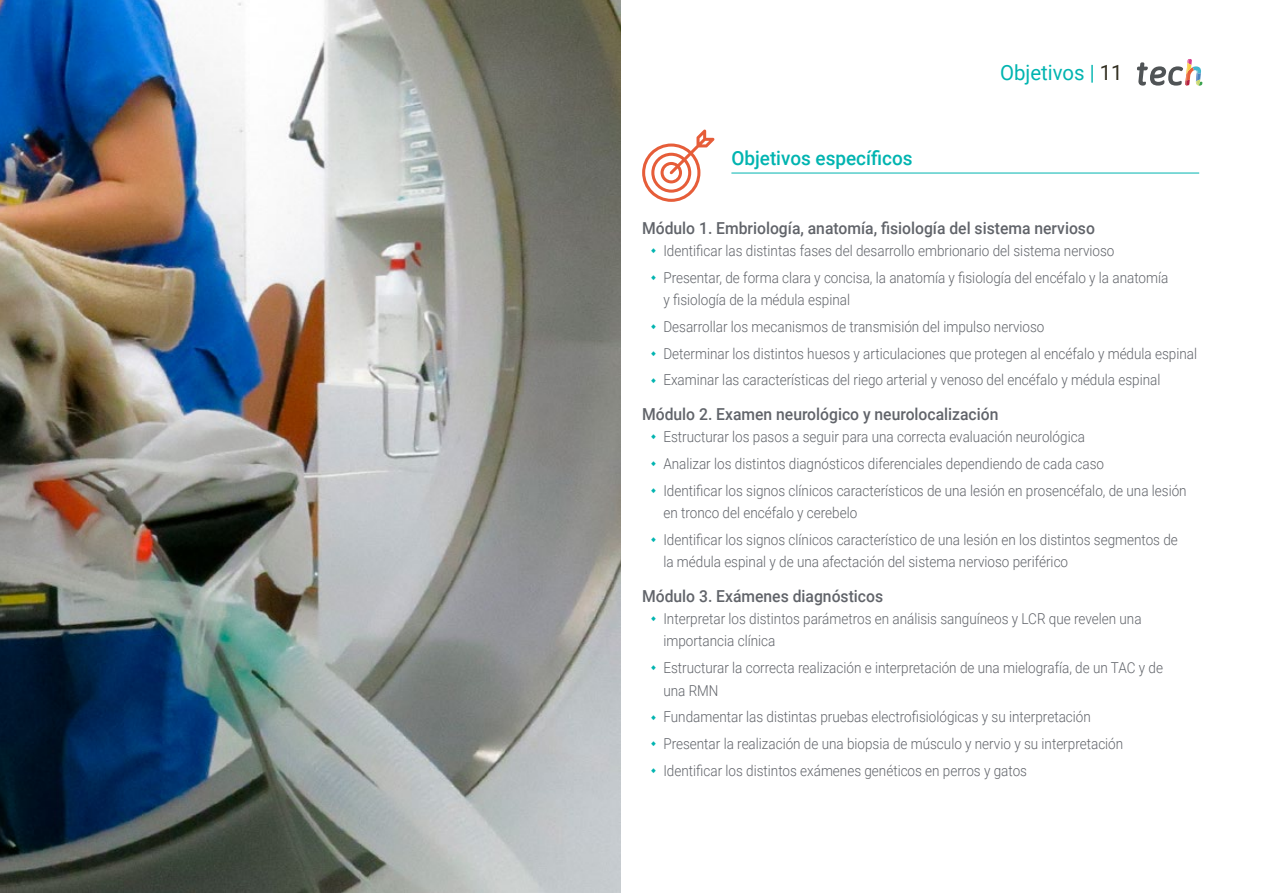
<style>
.page{position:relative;width:1263px;height:893px;background:#fff}
.page>*{position:absolute;margin:0;border:0;box-sizing:border-box;transform-origin:0 0}
.t1{font:21px "Roboto";color:#00b4b0}
.t2{font:500 19.5px "Roboto";color:#00b4b0}
.t3{font:500 16.5px "Roboto";color:#61646a;scale:.95 1}
.t4{font:300 15px/26.7px "Roboto";color:#61646a;scale:.9 1}
.s1{color:#312e20}
</style>
<div class="page">
<img style="left:0;top:0;width:621px;height:893px">
<svg style="left:1137px;top:59px;width:65px;height:27px"></svg>
<hr style="left:731px;top:173px;width:468px;height:1px;background:#00b4b0">
<svg style="left:642px;top:129px;width:72px;height:73px"></svg>
<h2 class="t2" style="left:731px;top:144px;width:183px">Objetivos específicos</h2>
<h1 class="t1" style="left:1000px;top:57px;width:124px">Objetivos | <span class="s1">11</span></h1>
<p class="t3" style="left:642px;top:216px;width:478px">Módulo 1. Embriología, anatomía, fisiología del sistema nervioso</p>
<p class="t4" style="left:663px;top:237px;width:562px">Identificar las distintas fases del desarrollo embrionario del sistema nervioso<br>Presentar, de forma clara y concisa, la anatomía y fisiología del encéfalo y la anatomía</p>
<p class="t4" style="left:663px;top:286px;width:594px">y fisiología de la médula espinal<br>Desarrollar los mecanismos de transmisión del impulso nervioso<br>Determinar los distintos huesos y articulaciones que protegen al encéfalo y médula espinal Examinar las características del riego arterial y venoso del encéfalo y médula espinal</p>
<p class="t3" style="left:642px;top:402px;width:376px">Módulo 2. Examen neurológico y neurolocalización</p>
<p class="t4" style="left:663px;top:423px;width:583px">Estructurar los pasos a seguir para una correcta evaluación neurológica<br>Analizar los distintos diagnósticos diferenciales dependiendo de cada caso<br>Identificar los signos clínicos característicos de una lesión en prosencéfalo, de una lesión</p>
<p class="t4" style="left:663px;top:499px;width:573px">en tronco del encéfalo y cerebelo<br>Identificar los signos clínicos característico de una lesión en los distintos segmentos de</p>
<p class="t4" style="left:663px;top:548px;width:451px">la médula espinal y de una afectación del sistema nervioso periférico</p>
<p class="t3" style="left:642px;top:584px;width:255px">Módulo 3. Exámenes diagnósticos</p>
<p class="t4" style="left:663px;top:607px;width:533px;line-height:22.5px">Interpretar los distintos parámetros en análisis sanguíneos y LCR que revelen una importancia clínica</p>
<p class="t4" style="left:663px;top:656px;width:557px;line-height:22.5px">Estructurar la correcta realización e interpretación de una mielografía, de un TAC y de una RMN</p>
<p class="t4" style="left:663px;top:703px;width:512px">Fundamentar las distintas pruebas electrofisiológicas y su interpretación<br>Presentar la realización de una biopsia de músculo y nervio y su interpretación<br>Identificar los distintos exámenes genéticos en perros y gatos</p>
</div>
